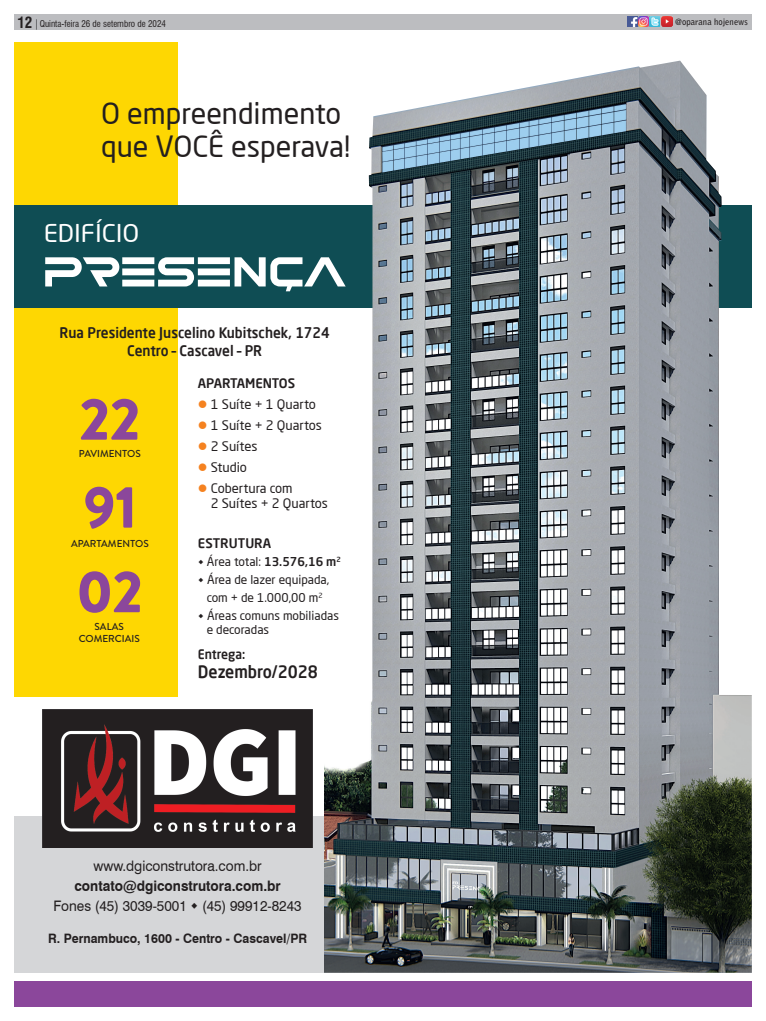
<style>
.page{position:relative;width:766px;height:1021px;background:#fff}
.page>*{position:absolute;margin:0;border:0;box-sizing:border-box;transform-origin:0 0}
.t1{font:900 57.6px "Brandon Text";color:#8b479b}
.t2{font:28.8px/33px "Neo Sans Pro";color:#231f20}
.t3{font:24.1px "Neo Sans Pro";color:#fff;scale:1.06 1}
.t4{font:500 17px "Neo Sans Pro";color:#231f20;scale:.94 1}
.t5{font:700 condensed 15px "Swiss 721 BT";color:#231f20}
.t6{font:14.5px/20px "Swiss 721 BT";color:#231f20;text-align:center;scale:.94 1}
.t7{font:500 14.5px/18px "Neo Sans Pro";color:#231f20;text-align:center;scale:.94 1}
.t8{font:13px/15px "Neo Sans Pro";color:#231f20}
.t9{font:700 13px "Swiss 721 BT";color:#231f20;scale:.94 1}
.t10{font:500 13px "Neo Sans Pro";color:#231f20}
.t11{font:500 13px "Neo Sans Pro";color:#231f20;scale:.94 1}
.t12{font:12px/18px "Neo Sans Pro";color:#231f20}
.t13{font:500 10.1px/12.1px "Brandon Text";color:#231f20;text-align:center}
.t14{font:condensed 9px "Swiss 721 BT";color:#231f20}
.t15{font:700 9px "Bell Gothic Std";color:#231f20;scale:.96 1}
.s1{color:#f58220}
.s2{font-weight:500}
.s3{font-weight:700}
</style>
<div class="page">
<div style="left:14px;top:14px;width:737px;height:16px;background:#bcbdc0"></div>
<svg style="left:627px;top:17px;width:45px;height:10px"></svg>
<div style="left:14px;top:43px;width:163px;height:654px;background:#fed702"></div>
<div style="left:14px;top:205px;width:737px;height:102px;background:#0f4d54"></div>
<div style="left:14px;top:816px;width:737px;height:156px;background:#d5d6d8"></div>
<div style="left:14px;top:981px;width:737px;height:25px;background:#8b479b"></div>
<svg style="left:45px;top:257px;width:279px;height:34px"></svg>
<img style="left:324px;top:61px;width:427px;height:911px">
<img style="left:43px;top:709px;width:270px;height:139px">
<p class="t5" style="left:17px;top:14px;width:16px">12</p>
<p class="t14" style="left:40px;top:19px;width:128px">Quinta-feira 26 de setembro de 2024</p>
<p class="t15" style="left:675px;top:16px;width:77px">@oparana hojenews</p>
<p class="t2" style="left:101px;top:96px;width:250px">O empreendimento que VOCÊ esperava!</p>
<p class="t3" style="left:44px;top:218px;width:91px">EDIFÍCIO</p>
<p class="t7" style="left:60px;top:323px;width:289px">Rua Presidente Juscelino Kubitschek, 1724<br>Centro – Cascavel – PR</p>
<p class="t1" style="left:79px;top:379px;width:64px">22</p>
<p class="t13" style="left:79px;top:447px;width:63px">PAVIMENTOS</p>
<p class="t1" style="left:83px;top:467px;width:56px">91</p>
<p class="t13" style="left:71px;top:537px;width:79px">APARTAMENTOS</p>
<p class="t1" style="left:76px;top:551px;width:69px">02</p>
<p class="t13" style="left:79px;top:620px;width:63px">SALAS<br>COMERCIAIS</p>
<p class="t10" style="left:198px;top:375px;width:99px">APARTAMENTOS</p>
<p class="t8" style="left:198px;top:396px;width:119px"><span class="s1">●</span> 1 Suíte + 1 Quarto</p>
<p class="t8" style="left:198px;top:417px;width:126px"><span class="s1">●</span> 1 Suíte + 2 Quartos</p>
<p class="t8" style="left:198px;top:438px;width:61px"><span class="s1">●</span> 2 Suítes</p>
<p class="t8" style="left:198px;top:459px;width:51px"><span class="s1">●</span> Studio</p>
<p class="t8" style="left:211px;top:480px;width:119px;text-indent:-13px"><span class="s1">●</span> Cobertura com<br>2 Suítes + 2 Quartos</p>
<p class="t10" style="left:198px;top:535px;width:75px">ESTRUTURA</p>
<p class="t12" style="left:207px;top:552px;width:136px">Área total: <span class="s2">13.576,16 m</span><sup>2<br></sup>Área de lazer equipada, com + de 1.000,00 m<sup>2<br></sup>Áreas comuns mobiliadas</p>
<p class="t12" style="left:207px;top:620px;width:64px">e decoradas</p>
<p class="t11" style="left:198px;top:646px;width:52px">Entrega:</p>
<p class="t4" style="left:198px;top:661px;width:129px">Dezembro/2028</p>
<p class="t6" style="left:54px;top:855px;width:265px">www.dgiconstrutora.com.br <span class="s3">contato@dgiconstrutora.com.br<br></span>Fones (45) 3039-5001 (45) 99912-8243</p>
<p class="t9" style="left:48px;top:930px;width:277px">R. Pernambuco, 1600 - Centro - Cascavel/PR</p>
</div>
